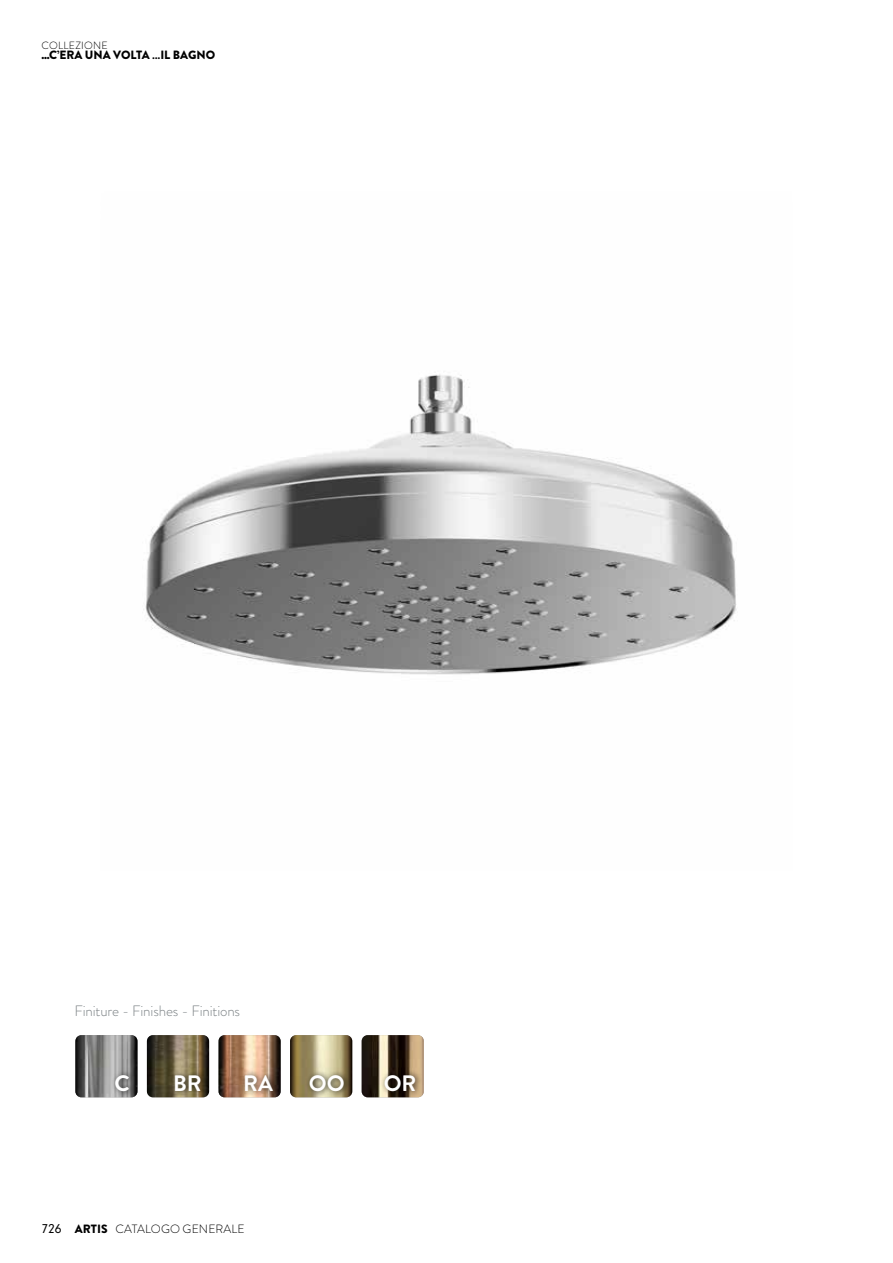
<style>
.page{position:relative;width:893px;height:1263px;background:#fff}
.page>*{position:absolute;margin:0;border:0;box-sizing:border-box;transform-origin:0 0}
.t1{font:700 22.35px "Brandon Grotesque";color:#fff}
.t2{font:300 15px "Brandon Grotesque";letter-spacing:-.01em;color:#7d8386}
.t3{font:300 12px "Brandon Grotesque";letter-spacing:.01em;color:#000}
.t4{font:900 12px "Brandon Grotesque";color:#000}
.t5{font:300 10.5px "Brandon Grotesque";letter-spacing:.02em;color:#000}
.s1{font-family:"Neuzeit Grotesk TOT";font-weight:400;font-size:13.5px}
.s2{font-weight:900}
</style>
<div class="page">
<img style="left:143px;top:374px;width:594px;height:301px">
<img style="left:75px;top:1035px;width:63px;height:62px">
<div style="left:111px;top:1070px;width:25px;height:27px;background:#000;opacity:.75"></div>
<img style="left:290px;top:1035px;width:62px;height:62px">
<div style="left:305px;top:1070px;width:46px;height:27px;background:#000;opacity:.75"></div>
<img style="left:147px;top:1035px;width:62px;height:62px">
<div style="left:170px;top:1070px;width:37px;height:27px;background:#000;opacity:.75"></div>
<img style="left:218px;top:1035px;width:63px;height:62px">
<div style="left:240px;top:1070px;width:40px;height:27px;background:#000;opacity:.75"></div>
<img style="left:362px;top:1035px;width:62px;height:62px">
<div style="left:380px;top:1070px;width:42px;height:27px;background:#000;opacity:.75"></div>
<p class="t5" style="left:42px;top:38px;width:68px">COLLEZIONE</p>
<p class="t4" style="left:41px;top:47px;width:175px">...C’ERA UNA VOLTA …IL BAGNO</p>
<p class="t2" style="left:75px;top:1001px;width:167px">Finiture - Finishes - Finitions</p>
<h1 class="t1" style="left:114px;top:1067px;width:17px">C</h1>
<h1 class="t1" style="left:173px;top:1067px;width:30px">BR</h1>
<h1 class="t1" style="left:243px;top:1067px;width:31px">RA</h1>
<h1 class="t1" style="left:309px;top:1067px;width:37px">OO</h1>
<h1 class="t1" style="left:384px;top:1067px;width:34px">OR</h1>
<p class="t3" style="left:41px;top:1220px;width:205px"><span class="s1">726</span> <span class="s2">ARTIS</span> CATALOGO GENERALE</p>
</div>
